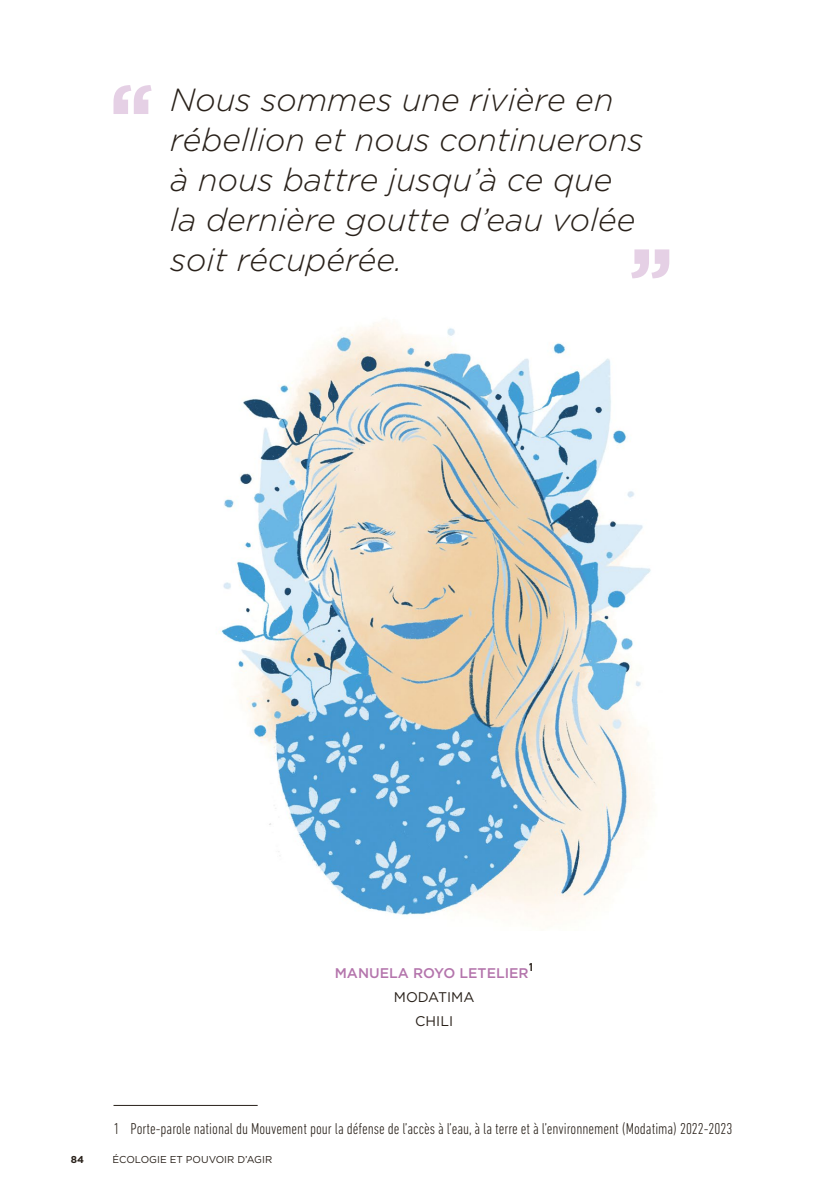
<style>
.page{position:relative;width:840px;height:1191px;background:#fff}
.page>*{position:absolute;margin:0;border:0;box-sizing:border-box;transform-origin:0 0}
.VERBATIM_2{font:italic 300 32px/40px "Gotham HTF";color:#29211a}
.NOTES_DE_BAS_DE_PAGE_DIN__9_PT{font:300 condensed 16px "DIN Next LT Pro";color:#29211a}
.PORTRAIT_auteurice{font:500 14px "Gotham HTF";color:#b475ac}
.PORTRAIT_CV{font:14px "Gotham HTF";color:#29211a}
.PORTRAIT_auteurice-2{font:700 condensed 11.6px "DIN Next LT Pro";color:#29211a}
.t1{font:10px "Gotham HTF";color:#29211a}
.t2{font:700 10px "Gotham HTF";color:#29211a}
</style>
<div class="page">
<img style="left:219px;top:323px;width:432px;height:597px">
<hr style="left:113px;top:1105px;width:144px;height:1px;background:#29211a">
<svg style="left:113px;top:85px;width:38px;height:29px"></svg>
<svg style="left:631px;top:249px;width:38px;height:29px"></svg>
<p class="VERBATIM_2" style="left:170px;top:80px;width:474px">Nous sommes une rivière en rébellion et nous continuerons à nous battre jusqu’à ce que la dernière goutte d’eau volée soit récupérée.</p>
<p class="PORTRAIT_auteurice-2" style="left:528px;top:960px;width:6px">1</p>
<p class="PORTRAIT_auteurice" style="left:334px;top:964px;width:195px">MANUELA ROYO LETELIER</p>
<p class="PORTRAIT_CV" style="left:393px;top:989px;width:82px">MODATIMA</p>
<p class="PORTRAIT_CV" style="left:415px;top:1013px;width:39px">CHILI</p>
<p class="NOTES_DE_BAS_DE_PAGE_DIN__9_PT" style="left:113px;top:1119px;width:620px">1 Porte-parole national du Mouvement pour la défense de l’accès à l’eau, à la terre et à l’environnement (Modatima) 2022-2023</p>
<p class="t2" style="left:71px;top:1153px;width:15px">84</p>
<p class="t1" style="left:112px;top:1153px;width:161px">ÉCOLOGIE ET POUVOIR D’AGIR</p>
</div>
